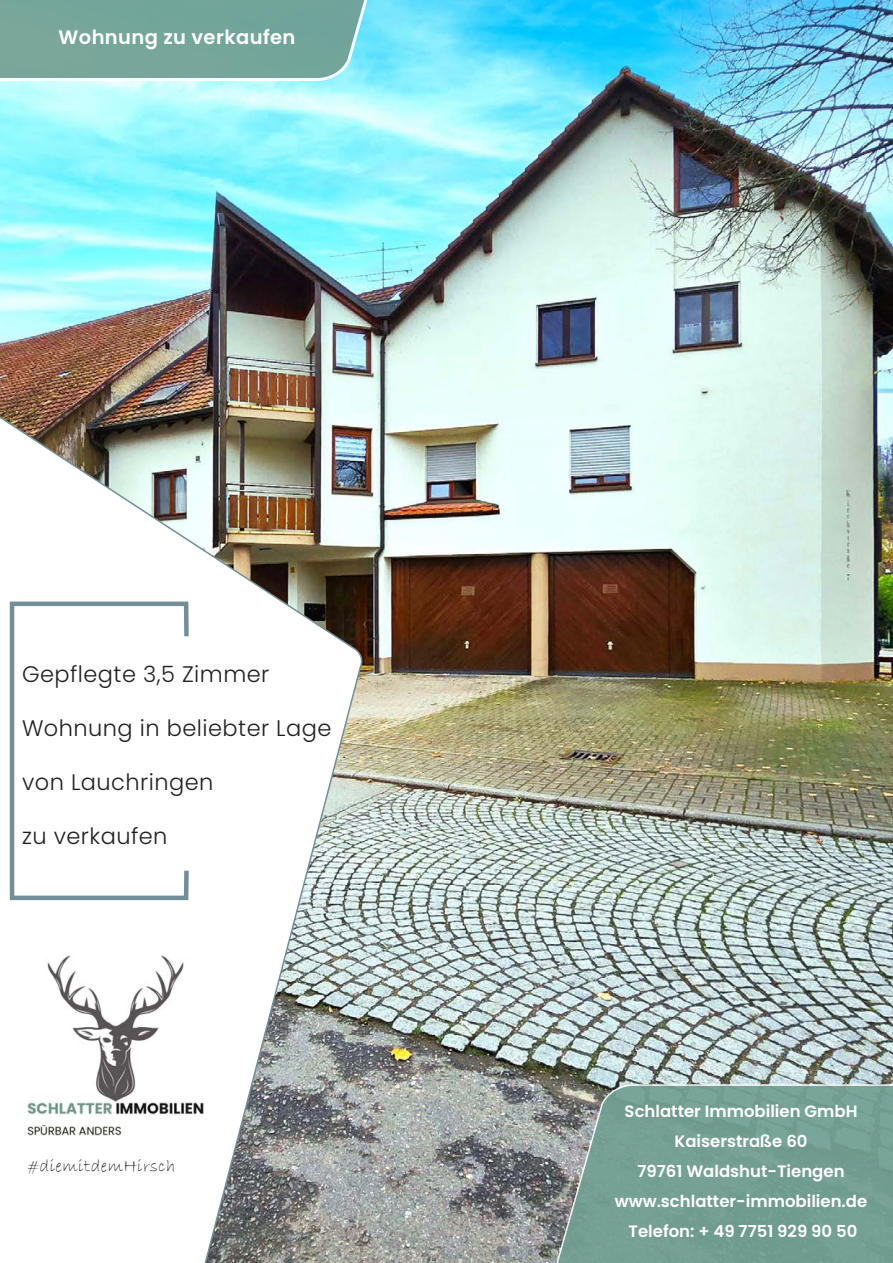
<style>
.page{position:relative;width:893px;height:1263px;background:#fff}
.page>*{position:absolute;margin:0;border:0;box-sizing:border-box;transform-origin:0 0}
.t1{font:300 22.5px "Poppins";letter-spacing:.02em;color:#231f20}
.t2{font:600 19.5px "Poppins";letter-spacing:.02em;color:#fff}
.t3{font:18px "Bradley Hand ITC";letter-spacing:.02em;color:#231f20}
.t4{font:600 16.5px "Poppins";color:#fff}
</style>
<div class="page">
<img style="left:0;top:0;width:893px;height:1263px">
<svg style="left:0;top:0;width:415px;height:82px;background:#7ab3ad"></svg>
<svg style="left:536px;top:1083px;width:357px;height:180px;background:#789d92"></svg>
<img style="left:0;top:301px;width:365px;height:962px">
<svg style="left:8px;top:599px;width:183px;height:303px"></svg>
<img style="left:27px;top:954px;width:178px;height:182px">
<p class="t2" style="left:58px;top:26px;width:238px">Wohnung zu verkaufen</p>
<p class="t1" style="left:22px;top:661px;width:249px">Gepflegte 3,5 Zimmer</p>
<p class="t1" style="left:22px;top:715px;width:311px">Wohnung in beliebter Lage</p>
<p class="t1" style="left:22px;top:769px;width:193px">von Lauchringen</p>
<p class="t1" style="left:22px;top:823px;width:147px">zu verkaufen</p>
<p class="t3" style="left:28px;top:1154px;width:149px">#diemitdemHirsch</p>
<p class="t4" style="left:625px;top:1101px;width:234px">Schlatter Immobilien GmbH</p>
<p class="t4" style="left:674px;top:1131px;width:135px">Kaiserstraße 60</p>
<p class="t4" style="left:637px;top:1161px;width:209px">79761 Waldshut-Tiengen</p>
<p class="t4" style="left:615px;top:1191px;width:254px">www.schlatter-immobilien.de</p>
<p class="t4" style="left:629px;top:1221px;width:230px">Telefon: + 49 7751 929 90 50</p>
</div>
